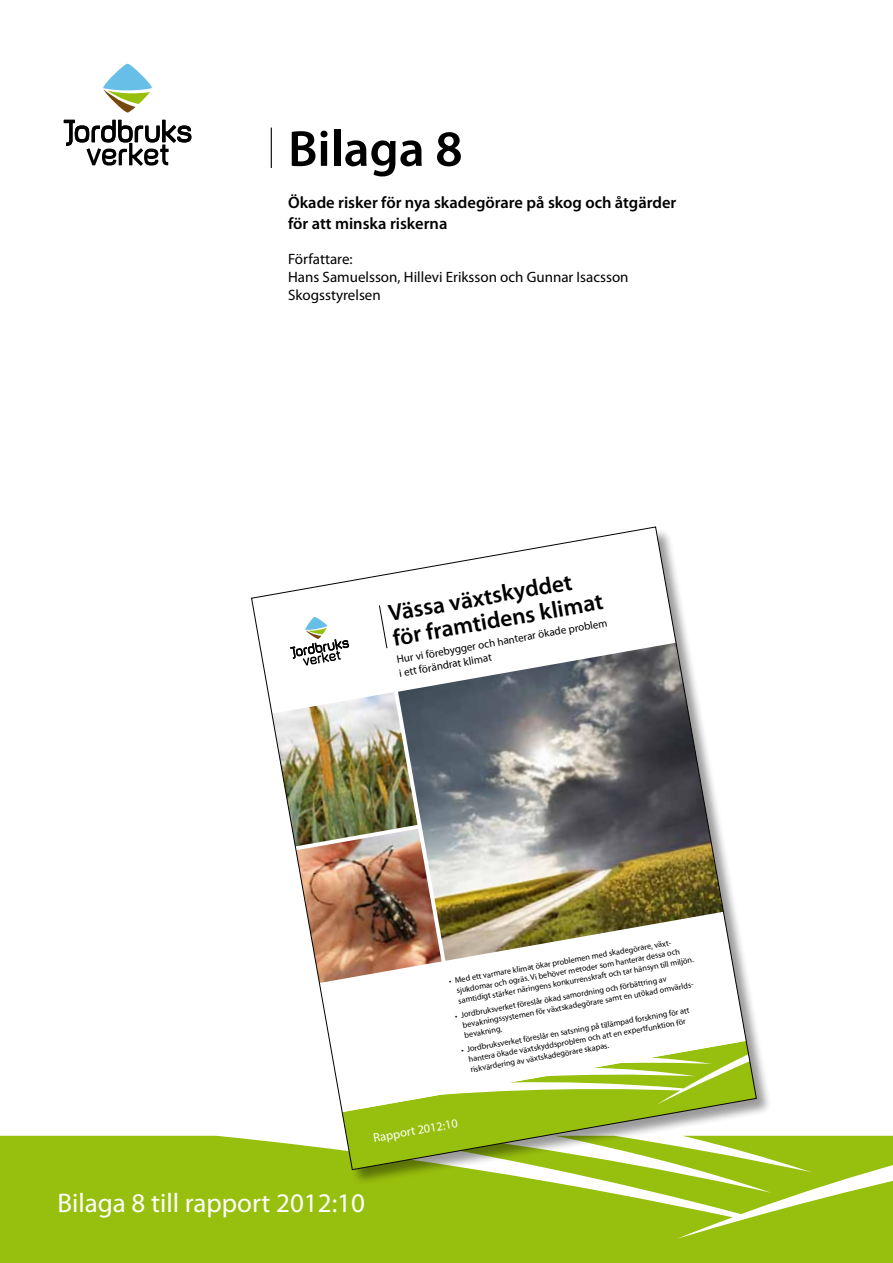
<style>
.page{position:relative;width:893px;height:1263px;background:#fff}
.page>*{position:absolute;margin:0;border:0;box-sizing:border-box;transform-origin:0 0}
.t1{font:600 51px "Myriad Pro";color:#000}
.t2{font:27px "Myriad Pro";color:#fff}
.t3{font:600 23.4px/24.8px "Myriad Pro";color:#000}
.t4{font:600 16.5px/21px "Myriad Pro";color:#000}
.t5{font:15px/18px "Myriad Pro";color:#000}
.t6{font:12.45px "Myriad Pro";color:#fff}
.t7{font:11.1px/13.8px "Myriad Pro";color:#000}
.t8{font:8.25px/10.4px "Myriad Pro";color:#000}
</style>
<div class="page">
<div style="left:0;top:1251px;width:893px;height:12px;background:#97bf0d"></div>
<div style="left:0;top:1136px;width:893px;height:115px;background:#97bf0d"></div>
<svg style="left:64px;top:120px;width:127px;height:46px"></svg>
<svg style="left:103px;top:64px;width:49px;height:48px"></svg>
<hr style="left:271px;top:128px;width:1px;height:40px;background:#000">
<div style="left:252px;top:528px;width:520px;height:658px;background:#000;opacity:.4"></div>
<img style="left:251px;top:527px;width:506px;height:643px">
<h1 class="t1" style="left:288px;top:116px;width:176px">Bilaga 8</h1>
<h3 class="t4" style="left:288px;top:192px;width:390px">Ökade risker för nya skadegörare på skog och åtgärder för att minska riskerna</h3>
<h3 class="t5" style="left:288px;top:250px;width:342px">Författare:<br>Hans Samuelsson, Hillevi Eriksson och Gunnar Isacsson<br>Skogsstyrelsen</h3>
<h3 class="t3" style="left:386px;top:601px;width:214px;rotate:-10deg">Vässa växtskyddet för framtidens klimat</h3>
<h3 class="t7" style="left:396px;top:653px;width:215px;rotate:-10deg">Hur vi förebygger och hanterar ökade problem i ett förändrat klimat</h3>
<p class="t8" style="left:454px;top:975px;width:240px;text-indent:-6px;rotate:-10deg">• Med ett varmare klimat ökar problemen med skadegörare, växt&shy;sjukdomar och ogräs. Vi behöver metoder som hanterar dessa och samtidigt stärker näringens konkurrenskraft och tar hänsyn till miljön.</p>
<p class="t8" style="left:460px;top:1010px;width:238px;text-indent:-6px;rotate:-10deg">• Jordbruksverket föreslår ökad samordning och förbättring av bevakningssystemen för växtskadegörare samt en utökad omvärlds&shy;bevakning.</p>
<p class="t8" style="left:466px;top:1044px;width:227px;text-indent:-6px;rotate:-10deg">• Jordbruksverket föreslår en satsning på tillämpad forskning för att hantera ökade växtskyddsproblem och att en expertfunktion för riskvärdering av växtskadegörare skapas.</p>
<h3 class="t6" style="left:372px;top:1130px;width:87px;rotate:-10deg">Rapport 2012:10</h3>
<h2 class="t2" style="left:57px;top:1186px;width:309px">Bilaga 8 till rapport 2012:10</h2>
</div>
